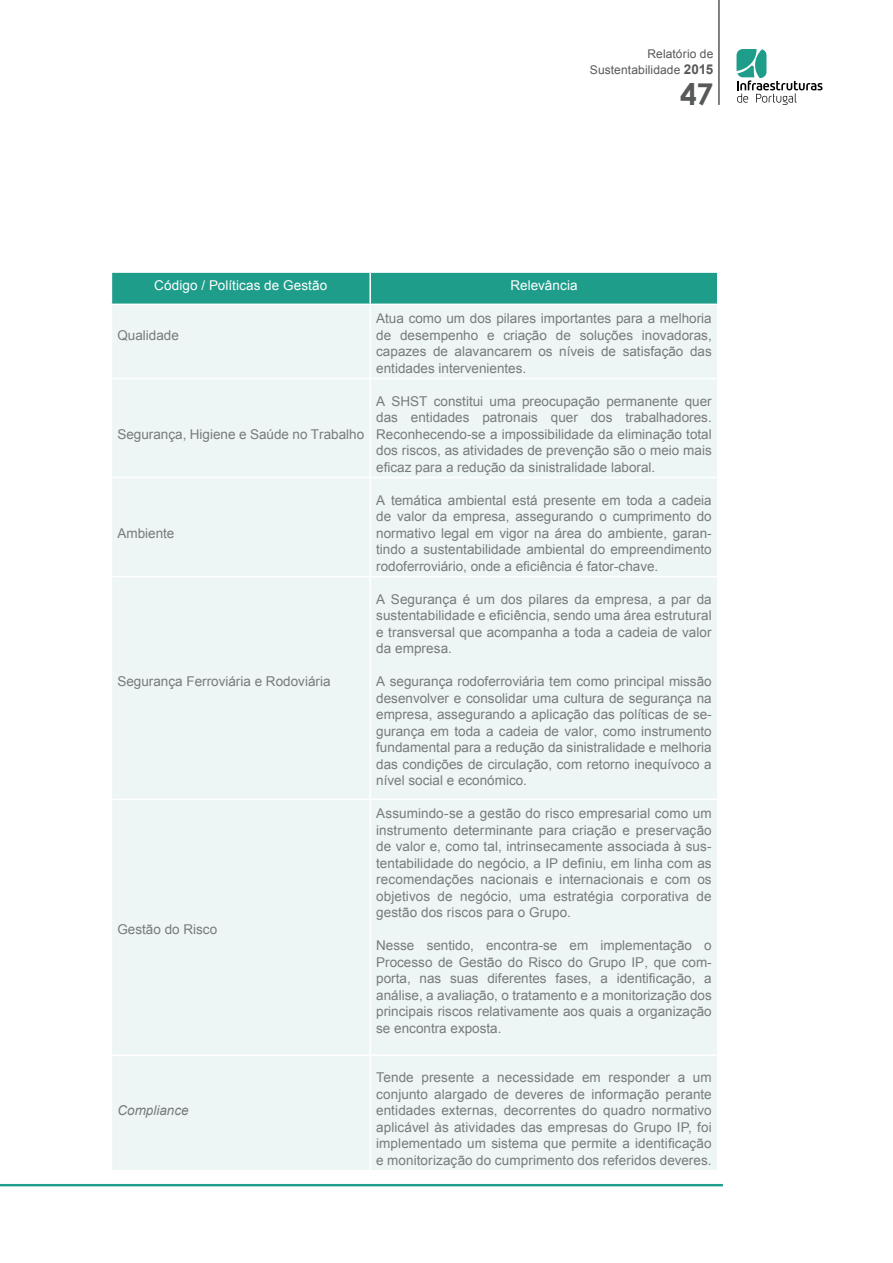
<style>
.page{position:relative;width:893px;height:1263px;background:#fff}
.page>*{position:absolute;margin:0;border:0;box-sizing:border-box;transform-origin:0 0}
.t1{font:700 30px "Century Gothic";color:#57585a}
.Texto{font:13.5px/16.5px "Arial";color:#787a7d;text-align:justify}
.Texto-2{font:13.5px "Arial";letter-spacing:.01em;color:#fff}
.Texto-3{font:italic 13.5px "Arial";color:#787a7d}
.t2{font:12px/16.2px "Arial";letter-spacing:.01em;color:#57585a;text-align:right}
.s1{font-weight:700;font-size:13.5px}
</style>
<div class="page">
<hr style="left:718px;top:0;width:2px;height:105px;background:#57585a">
<hr style="left:0;top:1184px;width:723px;height:2px;background:#1e9d8b">
<svg style="left:736px;top:49px;width:86px;height:56px"></svg>
<div style="left:112px;top:273px;width:605px;height:31px;background:#1e9d8b"></div>
<div style="left:112px;top:305px;width:605px;height:865px;background:#edf6f4"></div>
<hr style="left:369px;top:273px;width:2px;height:31px;background:#fff">
<hr style="left:369px;top:305px;width:2px;height:73px;background:#fff">
<hr style="left:111px;top:378px;width:259px;height:1px;background:#fff">
<hr style="left:370px;top:378px;width:348px;height:1px;background:#fff">
<hr style="left:369px;top:379px;width:2px;height:98px;background:#fff">
<hr style="left:111px;top:477px;width:259px;height:1px;background:#fff">
<hr style="left:370px;top:477px;width:348px;height:1px;background:#fff">
<hr style="left:369px;top:478px;width:2px;height:98px;background:#fff">
<hr style="left:111px;top:576px;width:259px;height:1px;background:#fff">
<hr style="left:370px;top:576px;width:348px;height:1px;background:#fff">
<hr style="left:369px;top:577px;width:2px;height:222px;background:#fff">
<hr style="left:111px;top:799px;width:259px;height:1px;background:#fff">
<hr style="left:370px;top:799px;width:348px;height:1px;background:#fff">
<hr style="left:369px;top:800px;width:2px;height:254px;background:#fff">
<hr style="left:111px;top:1054px;width:259px;height:2px;background:#fff">
<hr style="left:370px;top:1054px;width:348px;height:2px;background:#fff">
<hr style="left:369px;top:1056px;width:2px;height:114px;background:#fff">
<p class="t2" style="left:590px;top:46px;width:125px">Relatório de<br>Sustentabilidade <span class="s1">2015</span></p>
<h1 class="t1" style="left:680px;top:71px;width:34px">47</h1>
<p class="Texto-2" style="left:154px;top:276px;width:174px">Código / Políticas de Gestão</p>
<p class="Texto-2" style="left:510px;top:276px;width:69px">Relevância</p>
<p class="Texto" style="left:117px;top:327px;width:63px">Qualidade</p>
<p class="Texto" style="left:376px;top:310px;width:337px">Atua como um dos pilares importantes para a melhoria de desempenho e criação de soluções inovadoras, capazes de alavancarem os níveis de satisfação das entidades intervenientes.</p>
<p class="Texto" style="left:117px;top:426px;width:248px">Segurança, Higiene e Saúde no Trabalho</p>
<p class="Texto" style="left:117px;top:525px;width:59px">Ambiente</p>
<p class="Texto" style="left:117px;top:673px;width:215px">Segurança Ferroviária e Rodoviária</p>
<p class="Texto" style="left:117px;top:921px;width:101px">Gestão do Risco</p>
<p class="Texto" style="left:376px;top:393px;width:337px">A SHST constitui uma preocupação permanente quer das entidades patronais quer dos trabalhadores.<br>Reconhecendo-se a impossibilidade da eliminação total dos riscos, as atividades de prevenção são o meio mais eficaz para a redução da sinistralidade laboral.</p>
<p class="Texto" style="left:376px;top:492px;width:337px">A temática ambiental está presente em toda a cadeia de valor da empresa, assegurando o cumprimento do normativo legal em vigor na área do ambiente, garan&shy;tindo a sustentabilidade ambiental do empreendimento rodoferroviário, onde a eficiência é fator-chave.</p>
<p class="Texto" style="left:376px;top:591px;width:337px">A Segurança é um dos pilares da empresa, a par da sustentabilidade e eficiência, sendo uma área estrutural e transversal que acompanha a toda a cadeia de valor da empresa.</p>
<p class="Texto" style="left:376px;top:673px;width:337px">A segurança rodoferroviária tem como principal missão desenvolver e consolidar uma cultura de segurança na empresa, assegurando a aplicação das políticas de se&shy;gurança em toda a cadeia de valor, como instrumento fundamental para a redução da sinistralidade e melhoria das condições de circulação, com retorno inequívoco a nível social e económico.</p>
<p class="Texto" style="left:376px;top:805px;width:337px">Assumindo-se a gestão do risco empresarial como um instrumento determinante para criação e preservação de valor e, como tal, intrinsecamente associada à sus&shy;tentabilidade do negócio, a IP definiu, em linha com as recomendações nacionais e internacionais e com os objetivos de negócio, uma estratégia corporativa de gestão dos riscos para o Grupo.</p>
<p class="Texto" style="left:376px;top:937px;width:337px">Nesse sentido, encontra-se em implementação o Processo de Gestão do Risco do Grupo IP, que com&shy;porta, nas suas diferentes fases, a identificação, a análise, a avaliação, o tratamento e a monitorização dos principais riscos relativamente aos quais a organização se encontra exposta.</p>
<p class="Texto-3" style="left:117px;top:1102px;width:73px">Compliance</p>
<p class="Texto" style="left:376px;top:1069px;width:337px">Tende presente a necessidade em responder a um conjunto alargado de deveres de informação perante entidades externas, decorrentes do quadro normativo aplicável às atividades das empresas do Grupo IP, foi implementado um sistema que permite a identificação e monitorização do cumprimento dos referidos deveres.</p>
</div>
